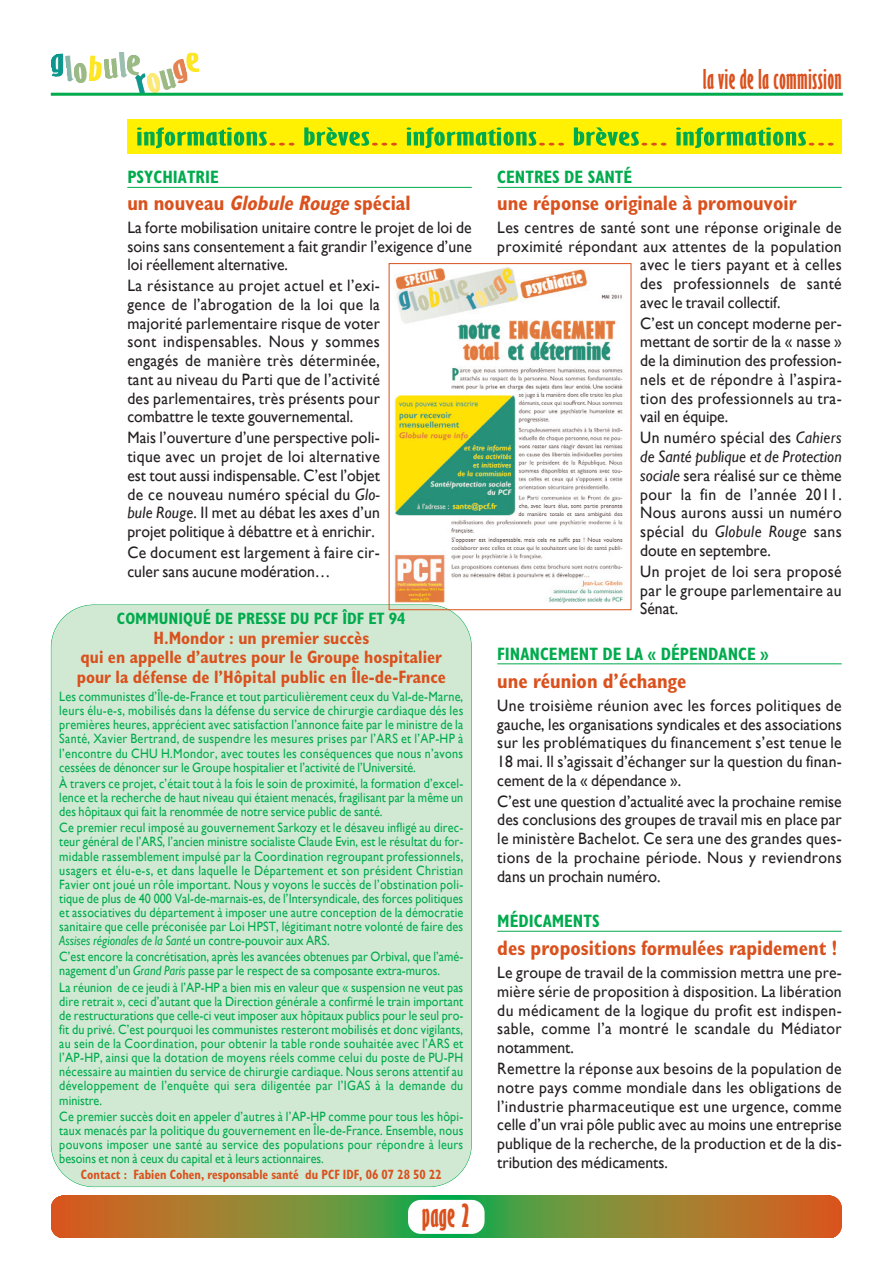
<style>
.page{position:relative;width:893px;height:1263px;background:#fff}
.page>*{position:absolute;margin:0;border:0;box-sizing:border-box;transform-origin:0 0}
.t1{font:700 extra-condensed 36px "Giltus D";color:#da511d}
.t2{font:700 extra-condensed 30px "Giltus D";letter-spacing:.01em;color:#da511d}
.t3{font:700 extra-condensed 27px "Giltus D";color:#00ab4d;scale:2 1}
.t4{font:700 condensed 21px "Gill Sans";color:#da511d;scale:.95 1}
.t5{font:700 condensed 18px/19.5px "Gill Sans";color:#da511d;text-align:center;scale:.96 1}
.t6{font:700 condensed 18px "Gill Sans";color:#00ab4d;scale:.95 1}
.t7{font:16.5px/18.8px "Gill Sans";letter-spacing:.02em;color:#231f20;text-align:justify;scale:.95 1}
.t8{font:700 condensed 16.5px "Gill Sans";color:#00ab4d}
.t9{font:16.5px "Gill Sans";color:#231f20;scale:.95 1}
.t10{font:13.5px/14.1px "Gill Sans";color:#00ab4d;text-align:justify;scale:.9 1}
.t11{font:700 condensed 13.5px "Gill Sans";color:#da511d;scale:.9 1}
.s1{color:#da511d}
.s2{font-style:italic}
</style>
<div class="page">
<hr style="left:127px;top:187px;width:345px;height:1px;background:#00ab4d">
<hr style="left:497px;top:187px;width:345px;height:1px;background:#00ab4d">
<hr style="left:497px;top:663px;width:345px;height:1px;background:#00ab4d">
<hr style="left:497px;top:931px;width:345px;height:1px;background:#00ab4d">
<div style="left:51px;top:605px;width:421px;height:582px;background:#d1e9d3;border-radius:43px"></div>
<svg style="left:53px;top:1195px;width:787px;height:43px;background:#a47c30"></svg>
<div style="left:348px;top:1195px;width:196px;height:43px;background:#5f9c42"></div>
<div style="left:357px;top:1195px;width:179px;height:43px;background:#599d43"></div>
<div style="left:365px;top:1195px;width:162px;height:43px;background:#529e44"></div>
<div style="left:372px;top:1195px;width:148px;height:43px;background:#4c9f45"></div>
<div style="left:378px;top:1195px;width:137px;height:43px;background:#48a046"></div>
<div style="left:381px;top:1195px;width:131px;height:43px;background:#44a146"></div>
<div style="left:384px;top:1195px;width:124px;height:43px;background:#3ea146"></div>
<div style="left:388px;top:1195px;width:117px;height:43px;background:#39a247"></div>
<div style="left:391px;top:1195px;width:110px;height:43px;background:#34a347"></div>
<div style="left:395px;top:1195px;width:103px;height:43px;background:#2fa348"></div>
<div style="left:398px;top:1195px;width:96px;height:43px;background:#2aa448"></div>
<div style="left:402px;top:1195px;width:89px;height:43px;background:#24a448"></div>
<div style="left:405px;top:1195px;width:82px;height:43px;background:#1fa549"></div>
<svg style="left:407px;top:1195px;width:79px;height:43px"></svg>
<div style="left:424px;top:1195px;width:45px;height:43px;background:#0aa84b"></div>
<div style="left:429px;top:1195px;width:34px;height:43px;background:#05a94b"></div>
<div style="left:432px;top:1195px;width:28px;height:43px;background:#01a94b"></div>
<div style="left:408px;top:1200px;width:77px;height:34px;background:#fff;border-radius:13px"></div>
<img style="left:51px;top:52px;width:148px;height:41px">
<hr style="left:51px;top:93px;width:792px;height:3px;background:#00ab4d">
<div style="left:127px;top:120px;width:715px;height:34px;background:#fff101"></div>
<img style="left:394px;top:267px;width:229px;height:337px">
<div style="left:389px;top:263px;width:242px;height:347px;border:1px solid #da511d"></div>
<h2 class="t2" style="left:703px;top:67px;width:140px">la vie de la commission</h2>
<h3 class="t3" style="left:136px;top:126px;width:351px">informations<span class="s1">…</span>brèves<span class="s1">…</span>informations<span class="s1">…</span>brèves<span class="s1">…</span>informations<span class="s1">…</span></h3>
<h3 class="t6" style="left:127px;top:171px;width:98px">PSYCHIATRIE</h3>
<h3 class="t4" style="left:127px;top:195px;width:300px">un nouveau <span class="s2">Globule Rouge</span>spécial</h3>
<p class="t7" style="left:127px;top:218px;width:364px">La forte mobilisation unitaire contre le projet de loi de soins sans consentement a fait grandir l’exigence d’une loi réellement alternative.</p>
<p class="t7" style="left:127px;top:276px;width:267px">La résistance au projet actuel et l’exi&shy;gence de l’abrogation de la loi que la majorité parlementaire risque de voter sont indispensables. Nous y sommes engagés de manière très déterminée, tant au niveau du Parti que de l’activité des parlementaires, très présents pour combattre le texte gouvernemental.</p>
<p class="t7" style="left:127px;top:428px;width:267px">Mais l’ouverture d’une perspective poli&shy;tique avec un projet de loi alternative est tout aussi indispensable. C’est l’objet de ce nouveau numéro spécial du <span class="s2">Glo&shy;bule Rouge</span>. Il met au débat les axes d’un projet politique à débattre et à enrichir.</p>
<p class="t7" style="left:127px;top:543px;width:267px">Ce document est largement à faire cir&shy;culer sans aucune modération…</p>
<p class="t8" style="left:117px;top:613px;width:290px">COMMUNIQUÉ DE PRESSE DU PCF ÎDF ET 94</p>
<h3 class="t5" style="left:77px;top:630px;width:386px">H.Mondor : un premier succès<br>qui en appelle d’autres pour le Groupe hospitalier pour la défense de l’Hôpital public en Île-de-France</h3>
<p class="t10" style="left:59px;top:689px;width:450px">Les communistes d’Île-de-France et tout particulièrement ceux du Val-de-Marne, leurs élu-e-s, mobilisés dans la défense du service de chirurgie cardiaque dés les premières heures, apprécient avec satisfaction l’annonce faite par le ministre de la Santé, Xavier Bertrand, de suspendre les mesures prises par l’ARS et l’AP-HP à l’encontre du CHU H.Mondor, avec toutes les conséquences que nous n’avons cessées de dénoncer sur le Groupe hospitalier et l’activité de l’Université.</p>
<p class="t10" style="left:59px;top:776px;width:450px">À travers ce projet, c’était tout à la fois le soin de proximité, la formation d’excel&shy;lence et la recherche de haut niveau qui étaient menacés, fragilisant par la même un des hôpitaux qui fait la renommée de notre service public de santé.</p>
<p class="t10" style="left:59px;top:821px;width:450px">Ce premier recul imposé au gouvernement Sarkozy et le désaveu infligé au direc&shy;teur général de l’ARS, l’ancien ministre socialiste Claude Evin, est le résultat du for&shy;midable rassemblement impulsé par la Coordination regroupant professionnels, usagers et élu-e-s, et dans laquelle le Département et son président Christian Favier ont joué un rôle important. Nous y voyons le succès de l’obstination poli&shy;tique de plus de 40 000 Val-de-marnais-es, de l’Intersyndicale, des forces politiques et associatives du département à imposer une autre conception de la démocratie sanitaire que celle préconisée par Loi HPST, légitimant notre volonté de faire des <span class="s2">Assises régionales de la Santé</span> un contre-pouvoir aux ARS.</p>
<p class="t10" style="left:59px;top:950px;width:450px">C’est encore la concrétisation, après les avancées obtenues par Orbival, que l’amé&shy;nagement d’un <span class="s2">Grand Paris</span> passe par le respect de sa composante extra-muros.</p>
<p class="t10" style="left:59px;top:980px;width:450px">La réunion de ce jeudi à l’AP-HP a bien mis en valeur que « suspension ne veut pas dire retrait », ceci d’autant que la Direction générale a confirmé le train important de restructurations que celle-ci veut imposer aux hôpitaux publics pour le seul pro&shy;fit du privé. C’est pourquoi les communistes resteront mobilisés et donc vigilants, au sein de la Coordination, pour obtenir la table ronde souhaitée avec l’ARS et l’AP-HP, ainsi que la dotation de moyens réels comme celui du poste de PU-PH nécessaire au maintien du service de chirurgie cardiaque. Nous serons attentif au développement de l’enquête qui sera diligentée par l’IGAS à la demande du ministre.</p>
<p class="t10" style="left:59px;top:1109px;width:450px">Ce premier succès doit en appeler d’autres à l’AP-HP comme pour tous les hôpi&shy;taux menacés par la politique du gouvernement en Île-de-France. Ensemble, nous pouvons imposer une santé au service des populations pour répondre à leurs besoins et non à ceux du capital et à leurs actionnaires.</p>
<p class="t11" style="left:81px;top:1169px;width:402px">Contact : Fabien Cohen, responsable santé du PCF IDF, 06 07 28 50 22</p>
<h1 class="t1" style="left:422px;top:1201px;width:50px">page 2</h1>
<h3 class="t6" style="left:497px;top:171px;width:144px">CENTRES DE SANTÉ</h3>
<h3 class="t4" style="left:497px;top:195px;width:317px">une réponse originale à promouvoir</h3>
<p class="t7" style="left:497px;top:218px;width:364px">Les centres de santé sont une réponse originale de</p>
<p class="t7" style="left:497px;top:236px;width:364px">proximité répondant aux attentes de la population</p>
<p class="t7" style="left:640px;top:255px;width:214px">avec le tiers payant et à celles</p>
<p class="t7" style="left:640px;top:274px;width:214px">des professionnels de santé</p>
<p class="t9" style="left:640px;top:293px;width:149px">avec le travail collectif.</p>
<p class="t7" style="left:640px;top:314px;width:214px">C’est un concept moderne per&shy;mettant de sortir de la « nasse » de la diminution des profession&shy;nels et de répondre à l’aspira&shy;tion des professionnels au tra&shy;vail en équipe.</p>
<p class="t7" style="left:640px;top:428px;width:214px">Un numéro spécial des <span class="s2">Cahiers de Santé publique et de Protection sociale</span> sera réalisé sur ce thème pour la fin de l’année 2011.<br>Nous aurons aussi un numéro spécial du <span class="s2">Globule Rouge</span> sans doute en septembre.</p>
<p class="t7" style="left:640px;top:562px;width:214px">Un projet de loi sera proposé par le groupe parlementaire au Sénat.</p>
<h3 class="t6" style="left:497px;top:647px;width:287px">FINANCEMENT DE LA « DÉPENDANCE »</h3>
<h3 class="t4" style="left:497px;top:673px;width:201px">une réunion d’échange</h3>
<p class="t7" style="left:497px;top:696px;width:364px">Une troisième réunion avec les forces politiques de gauche, les organisations syndicales et des associations sur les problématiques du financement s’est tenue le 18 mai. Il s’agissait d’échanger sur la question du finan&shy;cement de la « dépendance ».</p>
<p class="t7" style="left:497px;top:792px;width:364px">C’est une question d’actualité avec la prochaine remise des conclusions des groupes de travail mis en place par le ministère Bachelot. Ce sera une des grandes ques&shy;tions de la prochaine période. Nous y reviendrons dans un prochain numéro.</p>
<h3 class="t6" style="left:497px;top:915px;width:109px">MÉDICAMENTS</h3>
<h3 class="t4" style="left:497px;top:941px;width:359px">des propositions formulées rapidement !</h3>
<p class="t7" style="left:497px;top:963px;width:364px">Le groupe de travail de la commission mettra une pre&shy;mière série de proposition à disposition. La libération du médicament de la logique du profit est indispen&shy;sable, comme l’a montré le scandale du Médiator notamment.</p>
<p class="t7" style="left:497px;top:1059px;width:364px">Remettre la réponse aux besoins de la population de notre pays comme mondiale dans les obligations de l’industrie pharmaceutique est une urgence, comme celle d’un vrai pôle public avec au moins une entreprise publique de la recherche, de la production et de la dis&shy;tribution des médicaments.</p>
</div>
